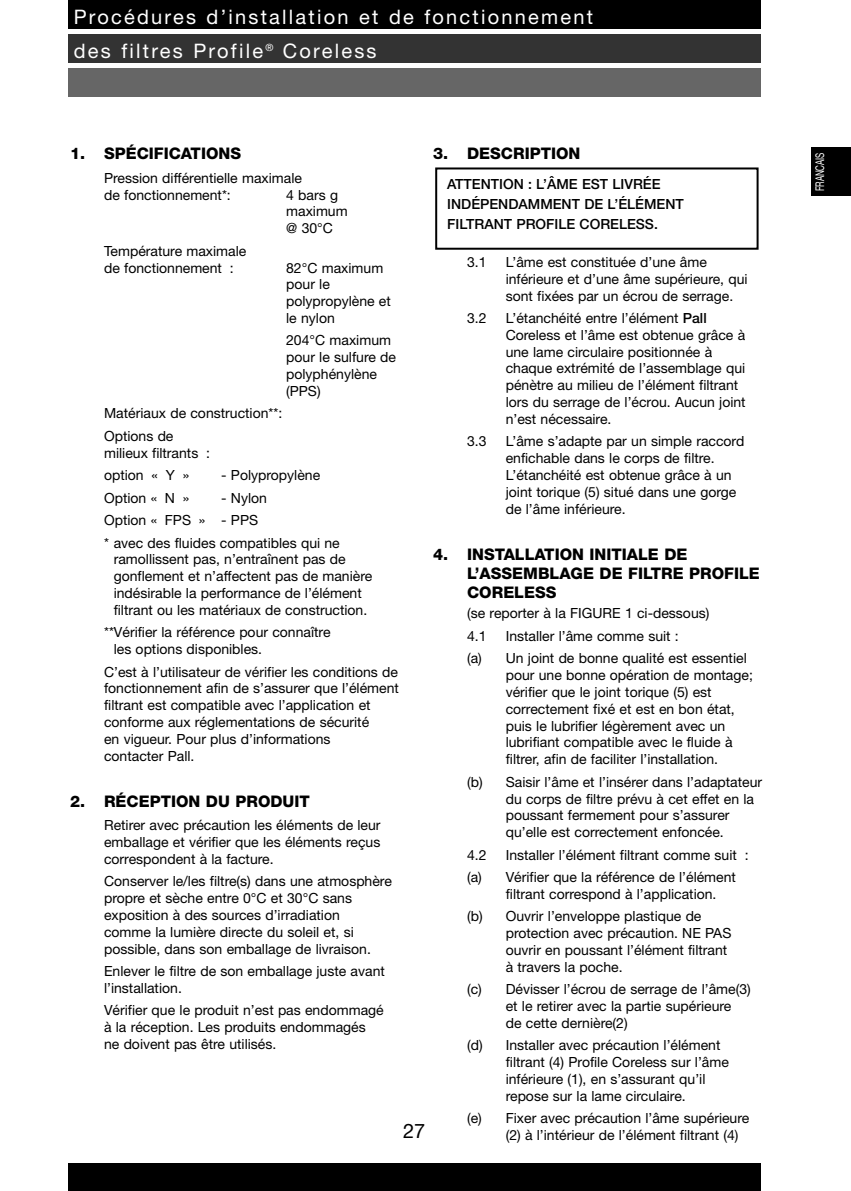
<style>
.page{position:relative;width:851px;height:1191px;background:#fff}
.page>*{position:absolute;margin:0;border:0;box-sizing:border-box;transform-origin:0 0}
.t1{font:20px/34px "Helvetica Neue";letter-spacing:.11em;color:#fff}
.t2{font:20px "Helvetica Neue";color:#000}
.t3{font:800 16px/19.2px "Helvetica Neue";color:#000}
.t4{font:14px/16.8px "Helvetica Neue";color:#000}
.t5{font:500 14px/20px "Helvetica Neue";color:#000}
.t6{font:12px "Helvetica Neue";letter-spacing:-.02em;color:#fff;scale:.67 1}
.s1{font-weight:500}
</style>
<div class="page">
<div style="left:811px;top:148px;width:39px;height:48px;background:#000"></div>
<div style="left:68px;top:1163px;width:692px;height:28px;background:#000"></div>
<div style="left:68px;top:0;width:692px;height:29px;background:#000"></div>
<div style="left:68px;top:34px;width:692px;height:29px;background:#333"></div>
<div style="left:68px;top:68px;width:692px;height:29px;background:#666"></div>
<div style="left:435px;top:167px;width:323px;height:83px;border:2px solid #000"></div>
<h1 class="t1" style="left:74px;top:2px;width:520px">Procédures d’installation et de fonctionnement des filtres Profile <sup>®</sup> Coreless</h1>
<p class="t3" style="left:70px;top:145px;width:172px">1. SPÉCIFICATIONS</p>
<p class="t4" style="left:104px;top:171px;width:199px">Pression différentielle maximale de fonctionnement*:</p>
<p class="t4" style="left:286px;top:188px;width:63px">4 bars g maximum @ 30°C</p>
<p class="t4" style="left:104px;top:244px;width:144px">Température maximale de fonctionnement :</p>
<p class="t4" style="left:286px;top:260px;width:106px">82°C maximum pour le polypropylène et le nylon</p>
<p class="t4" style="left:286px;top:333px;width:111px">204°C maximum pour le sulfure de polyphénylène (PPS)</p>
<p class="t4" style="left:104px;top:403px;width:180px;line-height:22.4px">Matériaux de construction**:<br>Options de</p>
<p class="t4" style="left:104px;top:443px;width:107px;line-height:22.4px">milieux filtrants : option « Y »</p>
<p class="t4" style="left:221px;top:468px;width:100px">- Polypropylène</p>
<p class="t4" style="left:104px;top:490px;width:87px">Option « N »</p>
<p class="t4" style="left:104px;top:488px;width:237px;line-height:22.4px;text-indent:117px">- Nylon<br>Option « FPS » - PPS<br>* avec des fluides compatibles qui ne</p>
<p class="t4" style="left:114px;top:552px;width:260px">ramollissent pas, n’entraînent pas de gonflement et n’affectent pas de manière indésirable la performance de l’élément filtrant ou les matériaux de construction.</p>
<p class="t4" style="left:114px;top:625px;width:218px;text-indent:-10px">**Vérifier la référence pour connaître les options disponibles.</p>
<p class="t4" style="left:104px;top:664px;width:296px">C’est à l’utilisateur de vérifier les conditions de fonctionnement afin de s’assurer que l’élément filtrant est compatible avec l’application et conforme aux réglementations de sécurité<br>en vigueur. Pour plus d’informations<br>contacter Pall.</p>
<p class="t3" style="left:70px;top:793px;width:241px">2. RÉCEPTION DU PRODUIT</p>
<p class="t4" style="left:104px;top:818px;width:278px;text-align:justify">Retirer avec précaution les éléments de leur emballage et vérifier que les éléments reçus correspondent à la facture.</p>
<p class="t4" style="left:104px;top:874px;width:289px">Conserver le/les filtre(s) dans une atmosphère propre et sèche entre 0°C et 30°C sans exposition à des sources d’irradiation<br>comme la lumière directe du soleil et, si possible, dans son emballage de livraison.</p>
<p class="t4" style="left:104px;top:964px;width:282px">Enlever le filtre de son emballage juste avant l’installation.</p>
<p class="t4" style="left:104px;top:1003px;width:281px">Vérifier que le produit n’est pas endommagé à la réception. Les produits endommagés ne doivent pas être utilisés.</p>
<h1 class="t2" style="left:403px;top:1123px;width:24px">27</h1>
<p class="t3" style="left:433px;top:145px;width:149px">3. DESCRIPTION</p>
<p class="t5" style="left:447px;top:176px;width:238px">ATTENTION : L’ÂME EST LIVRÉE<br>INDÉPENDAMMENT DE L’ÉLÉMENT<br>FILTRANT PROFILE CORELESS.</p>
<p class="t4" style="left:467px;top:255px;width:21px">3.1</p>
<p class="t4" style="left:505px;top:255px;width:243px">L’âme est constituée d’une âme inférieure et d’une âme supérieure, qui sont fixées par un écrou de serrage.</p>
<p class="t4" style="left:467px;top:311px;width:21px">3.2</p>
<p class="t4" style="left:505px;top:311px;width:241px">L’étanchéité entre l’élément <span class="s1">Pall </span>Coreless et l’âme est obtenue grâce à une lame circulaire positionnée à chaque extrémité de l’assemblage qui pénètre au milieu de l’élément filtrant lors du serrage de l’écrou. Aucun joint n’est nécessaire.</p>
<p class="t4" style="left:467px;top:434px;width:21px">3.3</p>
<p class="t4" style="left:505px;top:434px;width:240px">L’âme s’adapte par un simple raccord enfichable dans le corps de filtre.<br>L’étanchéité est obtenue grâce à un joint torique (5) situé dans une gorge de l’âme inférieure.</p>
<p class="t3" style="left:467px;top:546px;width:294px;text-indent:-34px">4. INSTALLATION INITIALE DE<br>L’ASSEMBLAGE DE FILTRE PROFILE<br>CORELESS</p>
<p class="t4" style="left:467px;top:602px;width:244px;line-height:23.4px">(se reporter à la FIGURE 1 ci-dessous)<br>4.1</p>
<p class="t4" style="left:467px;top:626px;width:281px;line-height:22.4px;text-indent:39px">Installer l’âme comme suit :<br>(a) Un joint de bonne qualité est essentiel</p>
<p class="t4" style="left:505px;top:668px;width:248px">pour une bonne opération de montage; vérifier que le joint torique (5) est correctement fixé et est en bon état, puis le lubrifier légèrement avec un lubrifiant compatible avec le fluide à filtrer, afin de faciliter l’installation.</p>
<p class="t4" style="left:505px;top:774px;width:258px;text-indent:-39px">(b) Saisir l’âme et l’insérer dans l’adaptateur du corps de filtre prévu à cet effet en la poussant fermement pour s’assurer qu’elle est correctement enfoncée.</p>
<p class="t4" style="left:467px;top:847px;width:21px">4.2</p>
<p class="t4" style="left:467px;top:845px;width:283px;line-height:22.4px;text-indent:39px">Installer l’élément filtrant comme suit : (a) Vérifier que la référence de l’élément</p>
<p class="t4" style="left:467px;top:884px;width:251px;line-height:22.4px;text-indent:39px">filtrant correspond à l’application. (b) Ouvrir l’enveloppe plastique de</p>
<p class="t4" style="left:505px;top:926px;width:227px">protection avec précaution. NE PAS ouvrir en poussant l’élément filtrant à travers la poche.</p>
<p class="t4" style="left:505px;top:982px;width:246px;text-indent:-39px">(c) Dévisser l’écrou de serrage de l’âme(3) et le retirer avec la partie supérieure<br>de cette dernière(2)</p>
<p class="t4" style="left:505px;top:1038px;width:225px;text-indent:-39px">(d) Installer avec précaution l’élément filtrant (4) Profile Coreless sur l’âme inférieure (1), en s’assurant qu’il repose sur la lame circulaire.</p>
<p class="t4" style="left:505px;top:1111px;width:245px;text-indent:-39px">(e) Fixer avec précaution l’âme supérieure (2) à l’intérieur de l’élément filtrant (4)</p>
<p class="t6" style="left:815px;top:191px;width:58px;rotate:-90deg">FRANCAIS</p>
</div>
